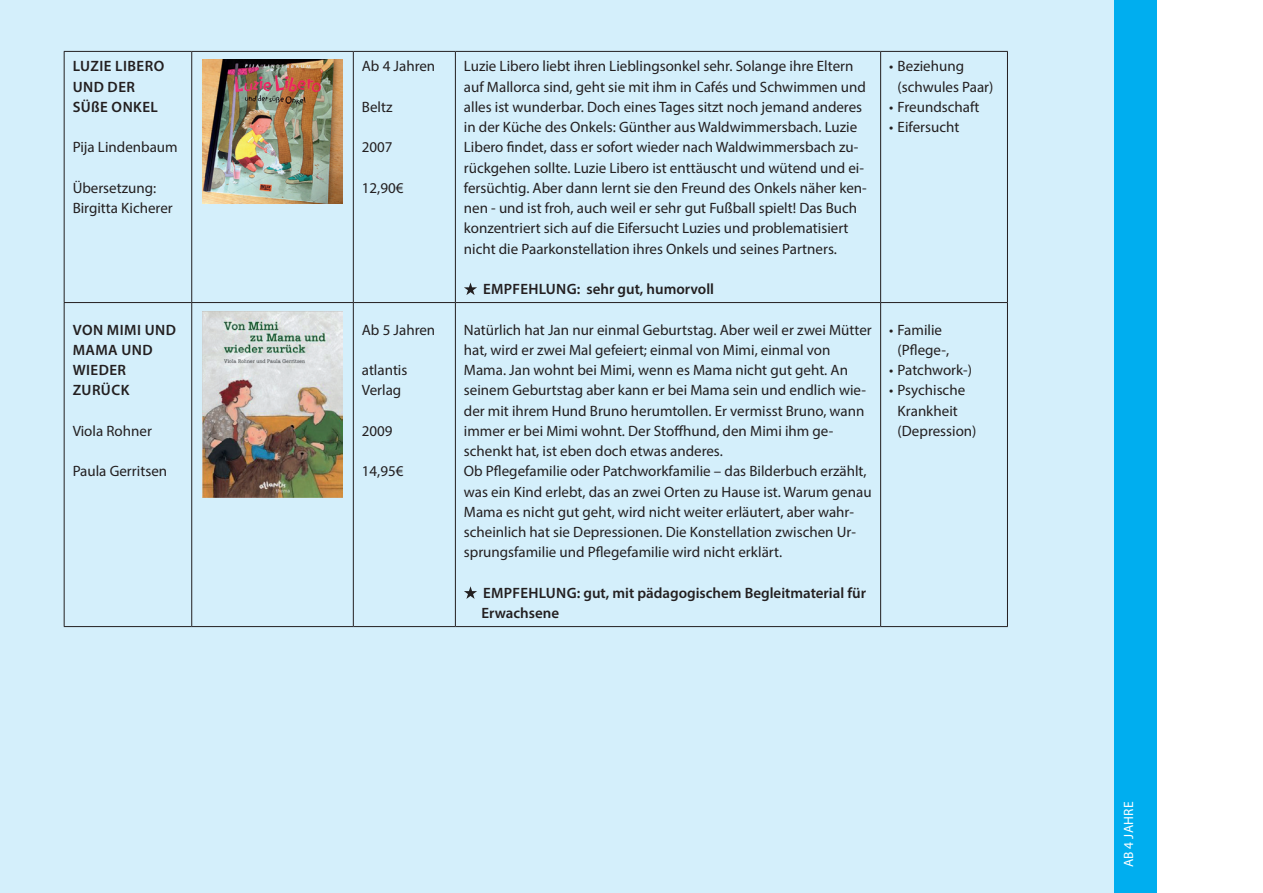
<style>
.page{position:relative;width:1263px;height:893px;background:#fff}
.page>*{position:absolute;margin:0;border:0;box-sizing:border-box;transform-origin:0 0}
.t1{font:15px/20.2px "Myriad Pro";color:#231f20}
.t2{font:600 15px/20.2px "Myriad Pro";letter-spacing:.025em;color:#231f20}
.t3{font:600 15px/20.2px "Myriad Pro";color:#231f20}
.t4{font:13.5px "Myriad Pro";color:#fff}
</style>
<div class="page">
<div style="left:0;top:0;width:1114px;height:893px;background:#d4effb"></div>
<hr style="left:64px;top:51px;width:128px;height:1px;background:#231f20">
<hr style="left:64px;top:52px;width:1px;height:250px;background:#231f20">
<hr style="left:192px;top:51px;width:161px;height:1px;background:#231f20">
<hr style="left:191px;top:52px;width:1px;height:250px;background:#231f20">
<hr style="left:353px;top:51px;width:102px;height:1px;background:#231f20">
<hr style="left:353px;top:52px;width:1px;height:250px;background:#231f20">
<hr style="left:455px;top:51px;width:426px;height:1px;background:#231f20">
<hr style="left:455px;top:52px;width:1px;height:250px;background:#231f20">
<hr style="left:881px;top:51px;width:127px;height:1px;background:#231f20">
<hr style="left:880px;top:52px;width:1px;height:250px;background:#231f20">
<hr style="left:1007px;top:52px;width:1px;height:250px;background:#231f20">
<hr style="left:64px;top:302px;width:128px;height:1px;background:#231f20">
<hr style="left:64px;top:303px;width:1px;height:323px;background:#231f20">
<hr style="left:192px;top:302px;width:161px;height:1px;background:#231f20">
<hr style="left:191px;top:303px;width:1px;height:323px;background:#231f20">
<hr style="left:353px;top:302px;width:102px;height:1px;background:#231f20">
<hr style="left:353px;top:303px;width:1px;height:323px;background:#231f20">
<hr style="left:455px;top:302px;width:426px;height:1px;background:#231f20">
<hr style="left:455px;top:303px;width:1px;height:323px;background:#231f20">
<hr style="left:881px;top:302px;width:127px;height:1px;background:#231f20">
<hr style="left:880px;top:303px;width:1px;height:323px;background:#231f20">
<hr style="left:1007px;top:303px;width:1px;height:323px;background:#231f20">
<hr style="left:64px;top:626px;width:128px;height:1px;background:#231f20">
<hr style="left:192px;top:626px;width:161px;height:1px;background:#231f20">
<hr style="left:353px;top:626px;width:102px;height:1px;background:#231f20">
<hr style="left:455px;top:626px;width:426px;height:1px;background:#231f20">
<hr style="left:881px;top:626px;width:127px;height:1px;background:#231f20">
<img style="left:202px;top:60px;width:141px;height:143px">
<svg style="left:464px;top:282px;width:13px;height:13px"></svg>
<img style="left:202px;top:311px;width:141px;height:187px">
<svg style="left:464px;top:586px;width:13px;height:13px"></svg>
<div style="left:1114px;top:0;width:43px;height:893px;background:#00aeef"></div>
<p class="t2" style="left:73px;top:56px;width:93px">LUZIE LIBERO<br>UND DER<br>SÜSE ONKEL</p>
<p class="t1" style="left:73px;top:137px;width:107px">Pija Lindenbaum</p>
<p class="t1" style="left:73px;top:177px;width:102px">Übersetzung:<br>Birgitta Kicherer</p>
<p class="t2" style="left:73px;top:319px;width:103px">VON MIMI UND<br>MAMA UND<br>WIEDER<br>ZURÜCK</p>
<p class="t1" style="left:73px;top:420px;width:81px">Viola Rohner</p>
<p class="t1" style="left:73px;top:461px;width:96px">Paula Gerritsen</p>
<p class="t1" style="left:362px;top:56px;width:75px">Ab 4 Jahren</p>
<p class="t1" style="left:362px;top:96px;width:32px">Beltz</p>
<p class="t1" style="left:362px;top:137px;width:32px">2007</p>
<p class="t1" style="left:362px;top:177px;width:43px">12,90€</p>
<p class="t1" style="left:362px;top:319px;width:75px">Ab 5 Jahren</p>
<p class="t1" style="left:362px;top:360px;width:47px">atlantis<br>Verlag</p>
<p class="t1" style="left:362px;top:420px;width:32px">2009</p>
<p class="t1" style="left:362px;top:461px;width:43px">14,95€</p>
<p class="t1" style="left:464px;top:56px;width:404px">Luzie Libero liebt ihren Lieblingsonkel sehr. Solange ihre Eltern auf Mallorca sind, geht sie mit ihm in Cafés und Schwimmen und alles ist wunderbar. Doch eines Tages sitzt noch jemand anderes in der Küche des Onkels: Günther aus Waldwimmersbach. Luzie Libero findet, dass er sofort wieder nach Waldwimmersbach zu&shy;rückgehen sollte. Luzie Libero ist enttäuscht und wütend und ei&shy;fersüchtig. Aber dann lernt sie den Freund des Onkels näher ken&shy;nen - und ist froh, auch weil er sehr gut Fußball spielt! Das Buch konzentriert sich auf die Eifersucht Luzies und problematisiert nicht die Paarkonstellation ihres Onkels und seines Partners.</p>
<p class="t2" style="left:481px;top:278px;width:234px">EMPFEHLUNG: SEHR GUT, HUMORVOLL</p>
<p class="t1" style="left:464px;top:319px;width:409px">Natürlich hat Jan nur einmal Geburtstag. Aber weil er zwei Mütter hat, wird er zwei Mal gefeiert; einmal von Mimi, einmal von Mama. Jan wohnt bei Mimi, wenn es Mama nicht gut geht. An seinem Geburtstag aber kann er bei Mama sein und endlich wie&shy;der mit ihrem Hund Bruno herumtollen. Er vermisst Bruno, wann immer er bei Mimi wohnt. Der Stoffhund, den Mimi ihm ge&shy;schenkt hat, ist eben doch etwas anderes.<br>Ob Pflegefamilie oder Patchworkfamilie – das Bilderbuch erzählt, was ein Kind erlebt, das an zwei Orten zu Hause ist. Warum genau Mama es nicht gut geht, wird nicht weiter erläutert, aber wahr&shy;scheinlich hat sie Depressionen. Die Konstellation zwischen Ur&shy;sprungsfamilie und Pflegefamilie wird nicht erklärt.</p>
<p class="t3" style="left:481px;top:582px;width:386px">EMPF EHLUNG: GUT, MIT PÄDAGOGISCHEM BEGLEITMATERIAL FÜR<br>ERWACHSENE</p>
<p class="t1" style="left:898px;top:56px;width:97px;text-indent:-9px">• Beziehung (schwules Paar)</p>
<p class="t1" style="left:889px;top:96px;width:92px">• Freundschaft</p>
<p class="t1" style="left:889px;top:117px;width:72px">• Eifersucht</p>
<p class="t1" style="left:889px;top:319px;width:62px;text-align:center">• Familie (Pflege-,</p>
<p class="t1" style="left:889px;top:360px;width:84px">• Patchwork-)</p>
<p class="t1" style="left:898px;top:380px;width:80px;text-indent:-9px">• Psychische<br>Krankheit (Depression)</p>
<p class="t4" style="left:1120px;top:867px;width:66px;rotate:-90deg">ab 4 Jahre</p>
</div>
